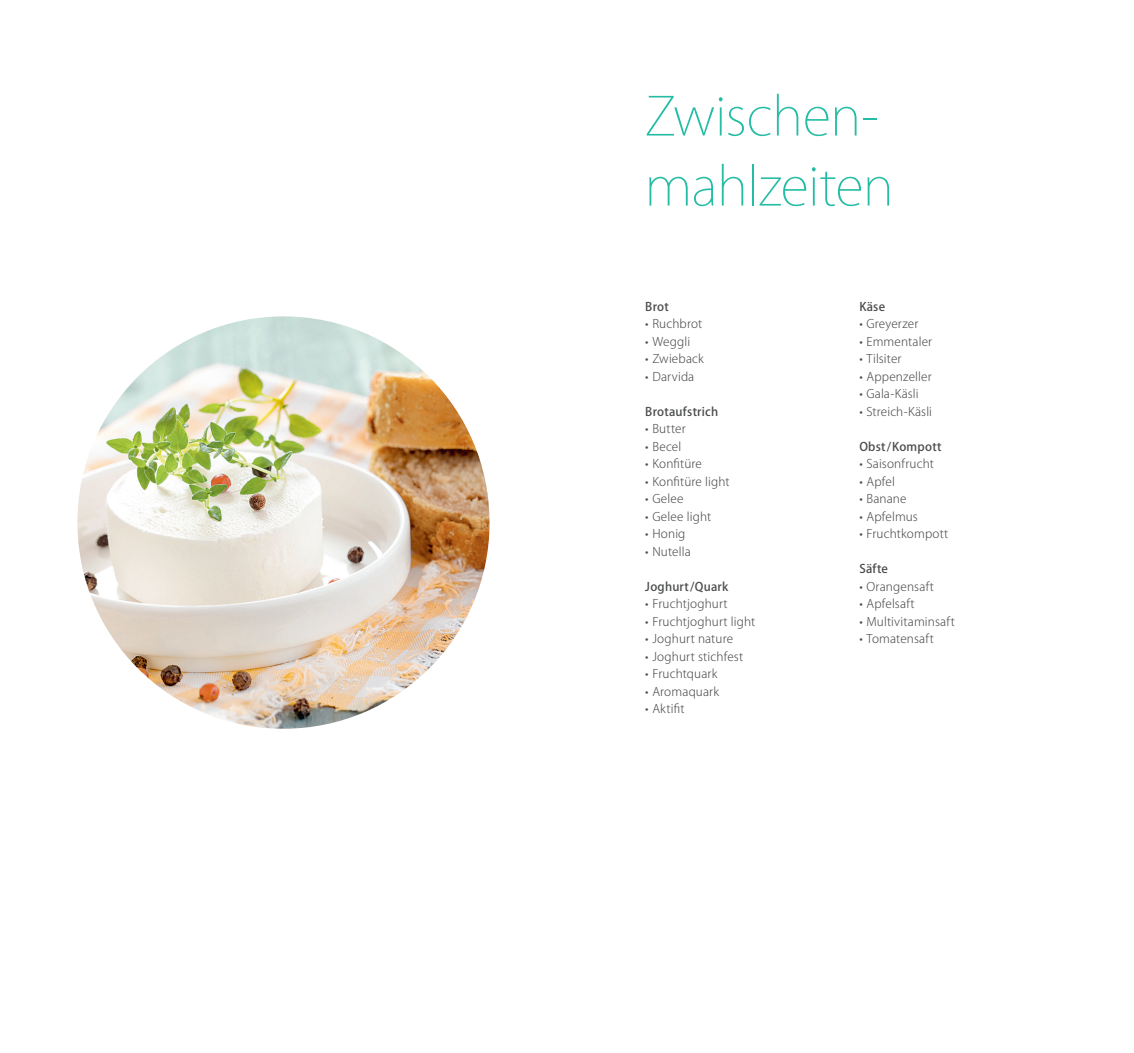
<style>
.page{position:relative;width:1134px;height:1053px;background:#fff}
.page>*{position:absolute;margin:0;border:0;box-sizing:border-box;transform-origin:0 0}
.t1{font:200 52.5px/70px "Koz Go Pr 6 N";letter-spacing:-.015em;color:#24bca4}
.t2{font:300 11.88px "Koz Go Pr 6 N";letter-spacing:.01em;color:#4b4c4d}
.t3{font:500 11.88px "Koz Go Pr 6 N";letter-spacing:.02em;color:#4b4c4d}
</style>
<div class="page">
<img style="left:77px;top:316px;width:413px;height:412px;border-radius:206px">
<h1 class="t1" style="left:645px;top:82px;width:251px">Zwischen&shy;mahlzeiten</h1>
<p class="t3" style="left:645px;top:299px;width:25px">Brot</p>
<p class="t2" style="left:645px;top:317px;width:58px">• Ruchbrot</p>
<p class="t2" style="left:645px;top:334px;width:46px">• Weggli</p>
<p class="t2" style="left:645px;top:352px;width:60px">• Zwieback</p>
<p class="t2" style="left:645px;top:369px;width:51px">• Darvida</p>
<p class="t3" style="left:645px;top:404px;width:74px">Brotaufstrich</p>
<p class="t2" style="left:645px;top:422px;width:42px">• Butter</p>
<p class="t2" style="left:645px;top:439px;width:37px">• Becel</p>
<p class="t2" style="left:645px;top:457px;width:58px">• Konfitüre</p>
<p class="t2" style="left:645px;top:474px;width:86px">• Konfitüre light</p>
<p class="t2" style="left:645px;top:492px;width:40px">• Gelee</p>
<p class="t2" style="left:645px;top:509px;width:67px">• Gelee light</p>
<p class="t2" style="left:645px;top:527px;width:42px">• Honig</p>
<p class="t2" style="left:645px;top:544px;width:47px">• Nutella</p>
<p class="t3" style="left:645px;top:579px;width:85px">Joghurt/Quark</p>
<p class="t2" style="left:645px;top:597px;width:84px">• Fruchtjoghurt</p>
<p class="t2" style="left:645px;top:614px;width:112px">• Fruchtjoghurt light</p>
<p class="t2" style="left:645px;top:632px;width:89px">• Joghurt nature</p>
<p class="t2" style="left:645px;top:649px;width:100px">• Joghurt stichfest</p>
<p class="t2" style="left:645px;top:667px;width:74px">• Fruchtquark</p>
<p class="t2" style="left:645px;top:684px;width:75px">• Aromaquark</p>
<p class="t2" style="left:645px;top:702px;width:41px">• Aktifit</p>
<p class="t3" style="left:859px;top:299px;width:27px">Käse</p>
<p class="t2" style="left:859px;top:317px;width:60px">• Greyerzer</p>
<p class="t2" style="left:859px;top:334px;width:74px">• Emmentaler</p>
<p class="t2" style="left:859px;top:352px;width:44px">• Tilsiter</p>
<p class="t2" style="left:859px;top:369px;width:74px">• Appenzeller</p>
<p class="t2" style="left:859px;top:387px;width:61px">• Gala-Käsli</p>
<p class="t2" style="left:859px;top:404px;width:74px">• Streich-Käsli</p>
<p class="t3" style="left:859px;top:439px;width:84px">Obst/Kompott</p>
<p class="t2" style="left:859px;top:457px;width:76px">• Saisonfrucht</p>
<p class="t2" style="left:859px;top:474px;width:37px">• Apfel</p>
<p class="t2" style="left:859px;top:492px;width:49px">• Banane</p>
<p class="t2" style="left:859px;top:509px;width:60px">• Apfelmus</p>
<p class="t2" style="left:859px;top:527px;width:91px">• Fruchtkompott</p>
<p class="t3" style="left:859px;top:562px;width:30px">Säfte</p>
<p class="t2" style="left:859px;top:580px;width:76px">• Orangensaft</p>
<p class="t2" style="left:859px;top:597px;width:57px">• Apfelsaft</p>
<p class="t2" style="left:859px;top:615px;width:97px">• Multivitaminsaft</p>
<p class="t2" style="left:859px;top:632px;width:76px">• Tomatensaft</p>
</div>
